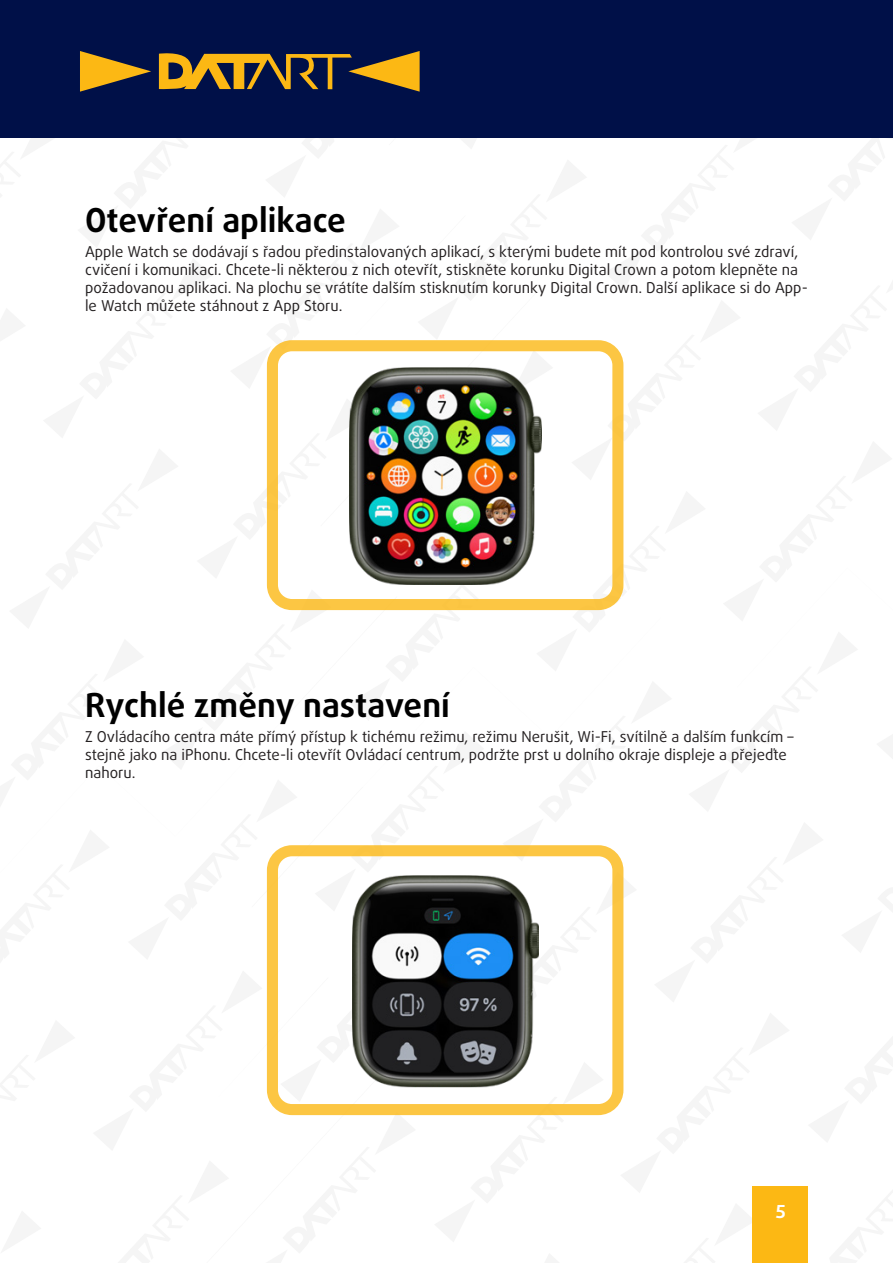
<style>
.page{position:relative;width:893px;height:1263px;background:#fff}
.page>*{position:absolute;margin:0;border:0;box-sizing:border-box;transform-origin:0 0}
.Heading_1{font:700 33px "Daxline Pro";color:#000}
.t1{font:700 18px "Daxline Pro";color:#fff}
.Heading_1-2{font:15px/18px "Daxline Pro";color:#231f20}
</style>
<div class="page">
<div style="left:753px;top:1186px;width:55px;height:77px;background:#fcb814"></div>
<div style="left:0;top:0;width:893px;height:138px;background:#001048"></div>
<svg style="left:80px;top:51px;width:71px;height:41px"></svg>
<svg style="left:159px;top:51px;width:261px;height:41px"></svg>
<div style="left:267px;top:340px;width:356px;height:270px;border:11px solid #fcb814;border-radius:20px"></div>
<img style="left:350px;top:367px;width:191px;height:218px">
<div style="left:267px;top:845px;width:356px;height:270px;border:11px solid #fcb814;border-radius:20px"></div>
<img style="left:352px;top:875px;width:187px;height:212px">
<p class="Heading_1" style="left:85px;top:198px;width:262px">Otevření aplikace</p>
<p class="Heading_1-2" style="left:85px;top:243px;width:724px">Apple Watch se dodávají s řadou předinstalovaných aplikací, s kterými budete mít pod kontrolou své zdraví, cvičení i komunikaci. Chcete-li některou z nich otevřít, stiskněte korunku Digital Crown a potom klepněte na požadovanou aplikaci. Na plochu se vrátíte dalším stisknutím korunky Digital Crown. Další aplikace si do App&shy;le Watch můžete stáhnout z App Storu.</p>
<p class="Heading_1" style="left:85px;top:683px;width:366px">Rychlé změny nastavení</p>
<p class="Heading_1-2" style="left:85px;top:728px;width:710px">Z Ovládacího centra máte přímý přístup k tichému režimu, režimu Nerušit, Wi-Fi, svítilně a dalším funkcím – stejně jako na iPhonu. Chcete-li otevřít Ovládací centrum, podržte prst u dolního okraje displeje a přejeďte nahoru.</p>
<p class="t1" style="left:776px;top:1200px;width:11px">5</p>
</div>
